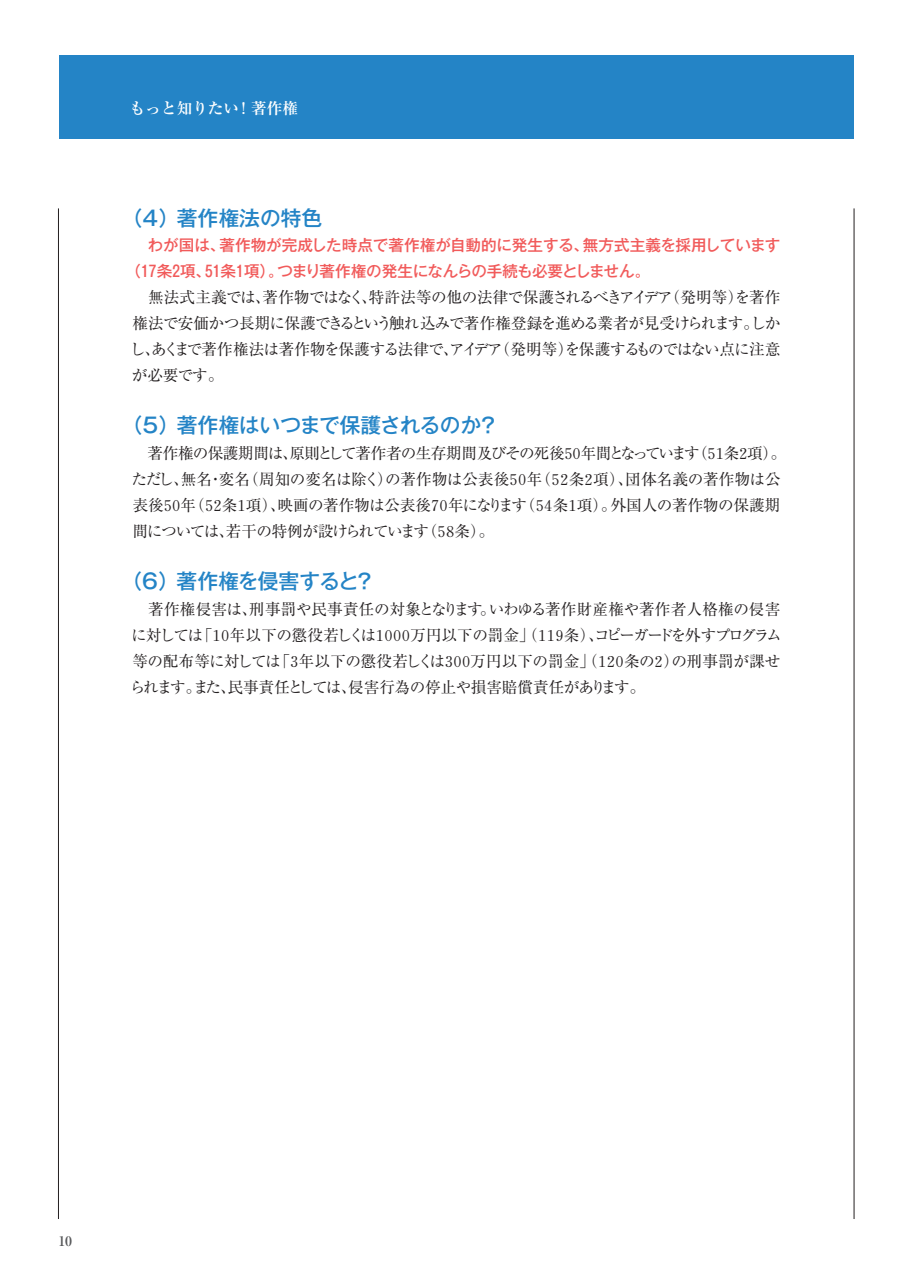
<style>
.page{position:relative;width:903px;height:1276px;background:#fff}
.page>*{position:absolute;margin:0;border:0;box-sizing:border-box;transform-origin:0 0}
.t1{font:20.82px "Gothic MB101 Med 90 msp RKSJ H";color:#2484c6}
.t2{font:15.58px/26.1px "Ryumin regular 90 msp RKSJ H";letter-spacing:-.045em;color:#231f20;text-align:justify}
.t3{font:15.58px/26.1px "Gothic MB101 Med 90 msp RKSJ H";letter-spacing:-.015em;color:#f15b5b}
.t4{font:15.58px "Ryumin Bold 90 msp RKSJ H";color:#fff}
.t5{font:13.83px "Ryumin Bold 90 msp RKSJ H";color:#58595b}
</style>
<div class="page">
<div style="left:59px;top:55px;width:795px;height:84px;background:#2484c6"></div>
<hr style="left:58px;top:208px;width:1px;height:1011px;background:#231f20">
<hr style="left:854px;top:208px;width:1px;height:1011px;background:#231f20">
<p class="t4" style="left:130px;top:102px;width:170px">もっと知りたい！著作権</p>
<h1 class="t1" style="left:122px;top:210px;width:202px">（4）著作権法の特色</h1>
<p class="t3" style="left:125px;top:235px;width:656px;text-indent:7px">　わが国は、著作物が完成した時点で著作権が自動的に発生する、無方式主義を採用しています（１７条２項、５１条１項）。つまり著作権の発生になんらの手続も必要としません。</p>
<p class="t2" style="left:130px;top:287px;width:652px">　無法式主義では、著作物ではなく、特許法等の他の法律で保護されるべきアイデア（発明等）を著作権法で安価かつ長期に保護できるという触れ込みで著作権登録を進める業者が見受けられます。しかし、あくまで著作権法は著作物を保護する法律で、アイデア（発明等）を保護するものではない点に注意が必要です。</p>
<h1 class="t1" style="left:122px;top:418px;width:378px">（5）著作権はいつまで保護されるのか？</h1>
<p class="t2" style="left:132px;top:442px;width:657px;text-align:left">　著作権の保護期間は、原則として著作者の生存期間及びその死後５０年間となっています（５１条２項）。ただし、無名・変名（周知の変名は除く）の著作物は公表後５０年（５２条２項）、団体名義の著作物は公表後５０年（５２条１項）、映画の著作物は公表後７０年になります（５４条１項）。外国人の著作物の保護期間については、若干の特例が設けられています（５８条）。</p>
<h1 class="t1" style="left:121px;top:573px;width:255px">（6）著作権を侵害すると？</h1>
<p class="t2" style="left:130px;top:598px;width:654px">　著作権侵害は、刑事罰や民事責任の対象となります。いわゆる著作財産権や著作者人格権の侵害に対しては「１０年以下の懲役若しくは１０００万円以下の罰金」（１１９条）、コピーガードを外すプログラム等の配布等に対しては「３年以下の懲役若しくは３００万円以下の罰金」（１２０条の２）の刑事罰が課せられます。また、民事責任としては、侵害行為の停止や損害賠償責任があります。</p>
<p class="t5" style="left:58px;top:1235px;width:15px">10</p>
</div>
